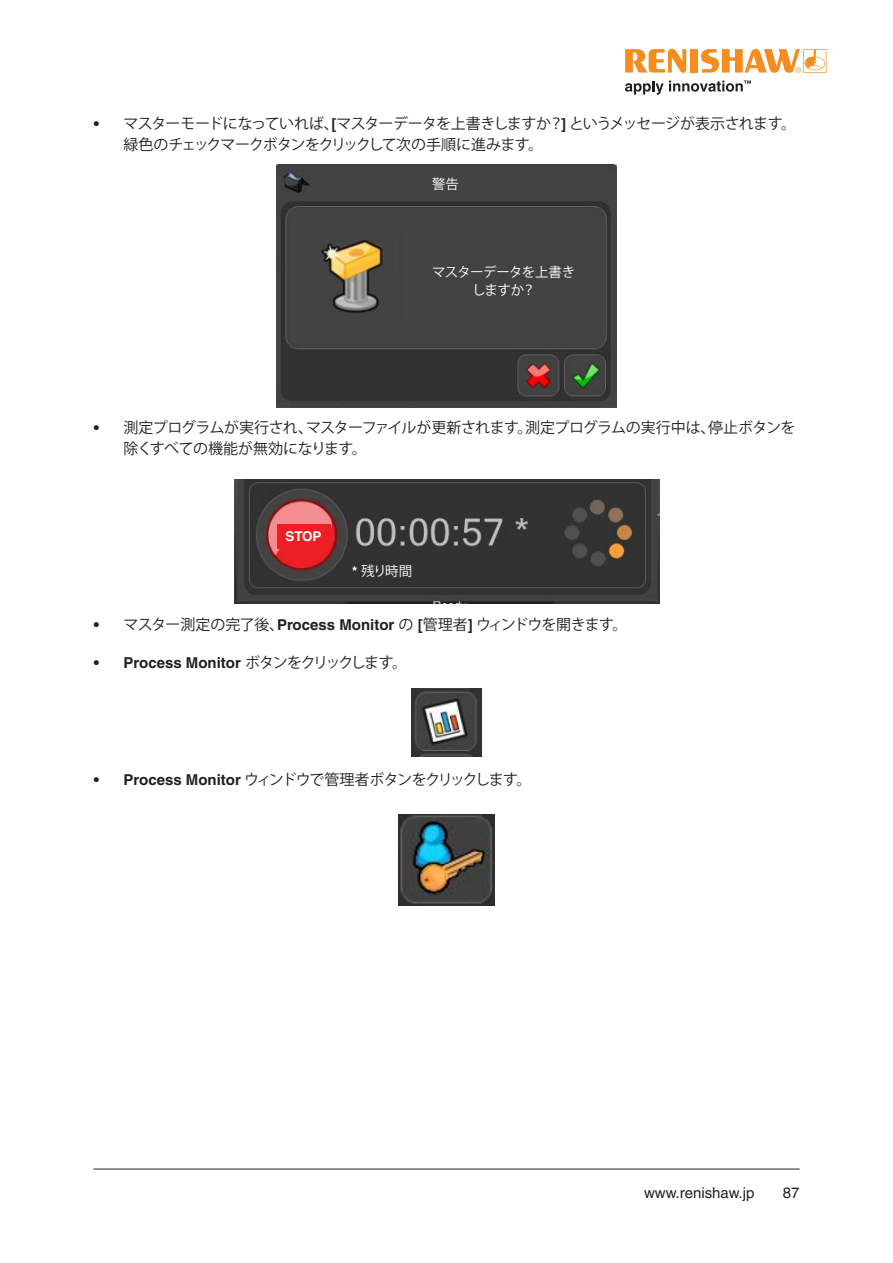
<style>
.page{position:relative;width:893px;height:1263px;background:#fff}
.page>*{position:absolute;margin:0;border:0;box-sizing:border-box;transform-origin:0 0}
.t1{font:15px/21px "Koz Go Pro";letter-spacing:-.04em;color:#231f20}
.t2{font:15px "Koz Go Pro";letter-spacing:-.09em;color:#231f20}
.t3{font:700 15px "Helvetica";color:#231f20}
.t4{font:15px "Helvetica LT Pro";color:#231f20}
.Caption_box_text{font:13.5px/18.8px "Koz Go Pro";letter-spacing:-.04em;color:#fff;text-align:center}
.Caption_box_text-2{font:700 13.5px "Helvetica";color:#fff}
.s1{font-family:"Helvetica";font-weight:700}
.s2{font-family:"Koz Go Pro";font-weight:400}
</style>
<div class="page">
<hr style="left:93px;top:1169px;width:707px;height:1px;background:#231f20">
<img style="left:412px;top:688px;width:69px;height:68px">
<img style="left:399px;top:814px;width:95px;height:92px">
<img style="left:277px;top:165px;width:340px;height:242px">
<img style="left:234px;top:479px;width:425px;height:125px">
<div style="left:277px;top:524px;width:53px;height:24px;background:#ed1f24"></div>
<div style="left:429px;top:250px;width:149px;height:62px;background:#424242"></div>
<div style="left:355px;top:172px;width:181px;height:25px;background:#424242"></div>
<div style="left:352px;top:558px;width:181px;height:26px;background:#323232"></div>
<svg style="left:625px;top:49px;width:61px;height:24px"></svg>
<div style="left:690px;top:49px;width:8px;height:24px;background:#f68c1f"></div>
<svg style="left:701px;top:49px;width:125px;height:24px"></svg>
<svg style="left:625px;top:80px;width:126px;height:15px"></svg>
<p class="t1" style="left:124px;top:113px;width:674px;text-indent:-30px"><span class="s1">•</span> マスターモードになっていれば、<span class="s1">[</span>マスターデータを上書きしますか？<span class="s1">]</span> というメッセージが表示されます。緑色のチェックマークボタンをクリックして次の手順に進みます。</p>
<p class="Caption_box_text" style="left:432px;top:175px;width:28px">警告</p>
<p class="Caption_box_text" style="left:432px;top:263px;width:144px">マスターデータを上書きしますか？</p>
<p class="t1" style="left:124px;top:417px;width:673px;text-indent:-30px"><span class="s1">•</span> 測定プログラムが実行され、マスターファイルが更新されます。測定プログラムの実行中は、停止ボタンを除くすべての機能が無効になります。</p>
<p class="Caption_box_text-2" style="left:285px;top:528px;width:38px">STOP</p>
<p class="Caption_box_text" style="left:352px;top:562px;width:62px"><span class="s1">*</span> 残り時間</p>
<p class="t1" style="left:94px;top:615px;width:535px"><span class="s1">•</span> マスター測定の完了後、<span class="s1">Process Monitor</span> の <span class="s1">[</span>管理者<span class="s1">]</span> ウィンドウを開きます。</p>
<p class="t3" style="left:94px;top:654px;width:315px">• Process Monitor <span class="s2">ボタンをクリックします。</span></p>
<p class="t2" style="left:94px;top:769px;width:439px"><span class="s1">• Process Monitor</span> ウィンドウで管理者ボタンをクリックします。</p>
<p class="t4" style="left:644px;top:1184px;width:112px">www.renishaw.jp</p>
<p class="t4" style="left:783px;top:1184px;width:18px">87</p>
</div>
